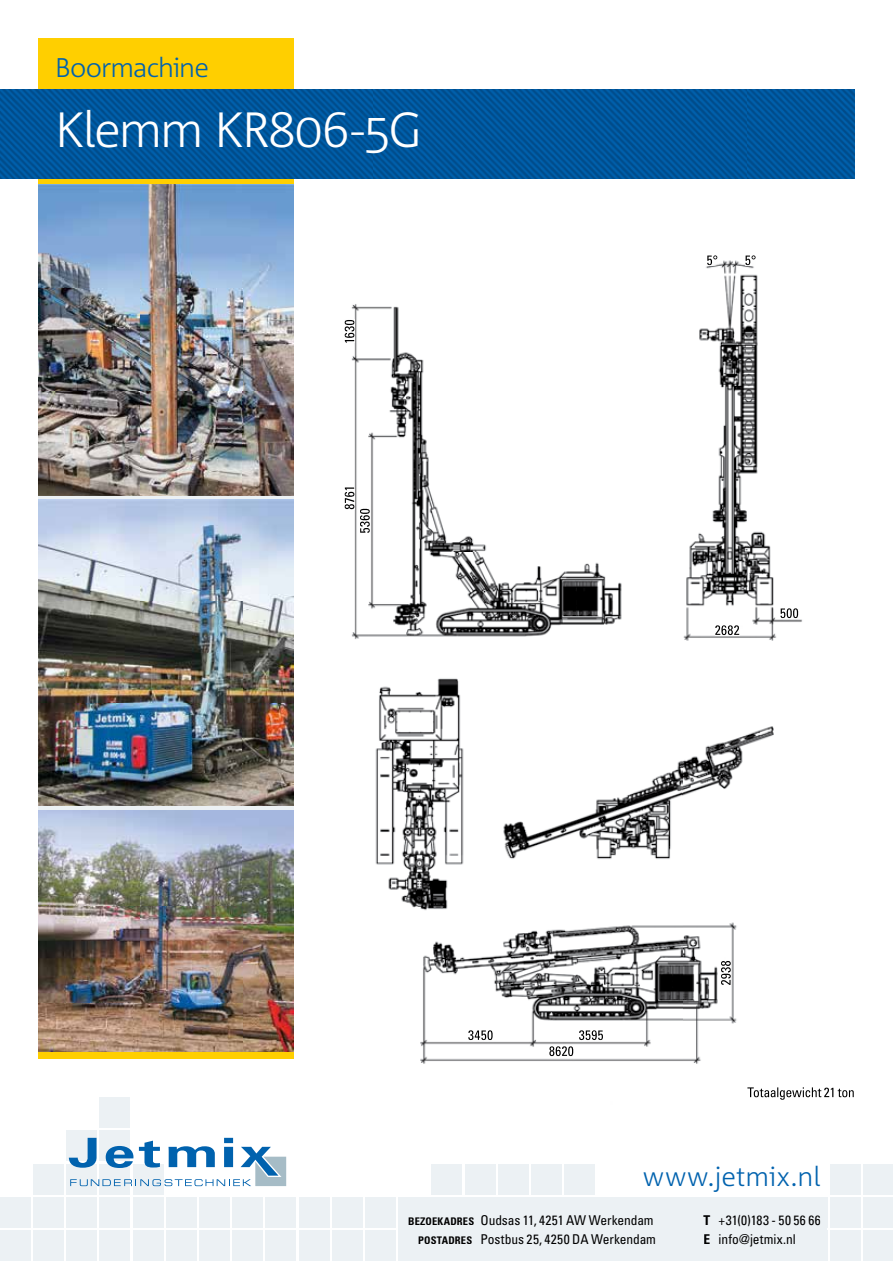
<style>
.page{position:relative;width:893px;height:1263px;background:#fff}
.page>*{position:absolute;margin:0;border:0;box-sizing:border-box;transform-origin:0 0}
.t1{font:300 49.5px "Corpid C1";letter-spacing:-.045em;color:#fff}
.t2{font:300 27px "Corpid C1";color:#0062ae}
.t3{font:300 27px "Corpid C1";letter-spacing:-.025em;color:#0062ae}
.t4{font:condensed 13.5px/19.2px "Univers LT Std";letter-spacing:-.005em;color:#000;text-align:right}
.s1{font-weight:700;font-size:10.5px}
.s2{font-weight:700}
</style>
<div class="page">
<div style="left:38px;top:38px;width:255px;height:147px;background:#ffcf00"></div>
<img style="left:0;top:89px;width:855px;height:90px">
<div style="left:38px;top:1052px;width:255px;height:7px;background:#ffcf00"></div>
<img style="left:344px;top:256px;width:458px;height:808px">
<div style="left:0;top:1230px;width:31px;height:31px;background:#ecf1f4"></div>
<div style="left:0;top:1197px;width:31px;height:31px;background:#ecf1f4"></div>
<div style="left:531px;top:1164px;width:31px;height:30px;background:#ecf1f4"></div>
<div style="left:266px;top:1230px;width:30px;height:31px;background:#ecf1f4"></div>
<div style="left:266px;top:1197px;width:30px;height:31px;background:#ecf1f4"></div>
<div style="left:133px;top:1164px;width:30px;height:30px;background:#ecf1f4"></div>
<div style="left:133px;top:1230px;width:30px;height:31px;background:#ecf1f4"></div>
<div style="left:133px;top:1197px;width:30px;height:31px;background:#ecf1f4"></div>
<div style="left:66px;top:1164px;width:31px;height:30px;background:#ecf1f4"></div>
<div style="left:66px;top:1230px;width:31px;height:31px;background:#ecf1f4"></div>
<div style="left:66px;top:1197px;width:31px;height:31px;background:#ecf1f4"></div>
<div style="left:66px;top:1130px;width:31px;height:31px;background:#ecf1f4"></div>
<div style="left:332px;top:1230px;width:31px;height:31px;background:#ecf1f4"></div>
<div style="left:332px;top:1197px;width:31px;height:31px;background:#ecf1f4"></div>
<div style="left:863px;top:1164px;width:30px;height:30px;background:#ecf1f4"></div>
<div style="left:863px;top:1230px;width:30px;height:31px;background:#ecf1f4"></div>
<div style="left:863px;top:1197px;width:30px;height:31px;background:#ecf1f4"></div>
<div style="left:199px;top:1230px;width:31px;height:31px;background:#ecf1f4"></div>
<div style="left:199px;top:1197px;width:31px;height:31px;background:#ecf1f4"></div>
<div style="left:465px;top:1164px;width:30px;height:30px;background:#ecf1f4"></div>
<div style="left:33px;top:1164px;width:31px;height:30px;background:#ecf1f4"></div>
<div style="left:33px;top:1230px;width:31px;height:31px;background:#ecf1f4"></div>
<div style="left:33px;top:1197px;width:31px;height:31px;background:#ecf1f4"></div>
<div style="left:564px;top:1164px;width:31px;height:30px;background:#ecf1f4"></div>
<div style="left:299px;top:1230px;width:30px;height:31px;background:#ecf1f4"></div>
<div style="left:299px;top:1197px;width:30px;height:31px;background:#ecf1f4"></div>
<div style="left:830px;top:1164px;width:31px;height:30px;background:#ecf1f4"></div>
<div style="left:830px;top:1230px;width:31px;height:31px;background:#ecf1f4"></div>
<div style="left:830px;top:1197px;width:31px;height:31px;background:#ecf1f4"></div>
<div style="left:166px;top:1230px;width:31px;height:31px;background:#ecf1f4"></div>
<div style="left:166px;top:1197px;width:31px;height:31px;background:#ecf1f4"></div>
<div style="left:432px;top:1164px;width:30px;height:30px;background:#ecf1f4"></div>
<div style="left:100px;top:1164px;width:30px;height:30px;background:#ecf1f4"></div>
<div style="left:100px;top:1097px;width:30px;height:31px;background:#ecf1f4"></div>
<div style="left:100px;top:1230px;width:30px;height:31px;background:#ecf1f4"></div>
<div style="left:100px;top:1197px;width:30px;height:31px;background:#ecf1f4"></div>
<div style="left:100px;top:1130px;width:30px;height:31px;background:#ecf1f4"></div>
<div style="left:365px;top:1230px;width:31px;height:31px;background:#ecf1f4"></div>
<div style="left:365px;top:1197px;width:31px;height:31px;background:#ecf1f4"></div>
<div style="left:232px;top:1230px;width:31px;height:31px;background:#ecf1f4"></div>
<div style="left:232px;top:1197px;width:31px;height:31px;background:#ecf1f4"></div>
<div style="left:498px;top:1164px;width:31px;height:30px;background:#ecf1f4"></div>
<div style="left:398px;top:1197px;width:429px;height:64px;background:#ecf1f4"></div>
<svg style="left:69px;top:1138px;width:217px;height:48px"></svg>
<img style="left:38px;top:810px;width:255px;height:242px">
<img style="left:38px;top:500px;width:255px;height:306px">
<img style="left:38px;top:185px;width:255px;height:310px">
<img style="left:747px;top:1087px;width:107px;height:13px">
<img style="left:549px;top:1046px;width:24px;height:10px">
<img style="left:579px;top:1030px;width:24px;height:10px">
<img style="left:468px;top:1030px;width:25px;height:10px">
<img style="left:721px;top:961px;width:10px;height:24px">
<img style="left:780px;top:608px;width:18px;height:10px">
<img style="left:715px;top:625px;width:24px;height:10px">
<svg style="left:707px;top:255px;width:10px;height:10px"></svg>
<svg style="left:745px;top:255px;width:11px;height:10px"></svg>
<img style="left:345px;top:320px;width:9px;height:23px">
<img style="left:345px;top:487px;width:9px;height:22px">
<img style="left:360px;top:509px;width:10px;height:24px">
<h2 class="t3" style="left:55px;top:50px;width:155px">Boormachine</h2>
<h1 class="t1" style="left:55px;top:98px;width:368px">Klemm KR806-5G</h1>
<h2 class="t2" style="left:643px;top:1160px;width:179px">www.jetmix.nl</h2>
<p class="t4" style="left:408px;top:1210px;width:249px"><span class="s1">BEZOEKADRES</span> Oudsas 11, 4251 AW Werkendam<br><span class="s1">POSTADRES</span> Postbus 25, 4250 DA Werkendam</p>
<p class="t4" style="left:704px;top:1210px;width:119px;text-align:left"><span class="s2">T</span> +31(0)183 - 50 56 66<br><span class="s2">E</span> info@jetmix.nl</p>
</div>
